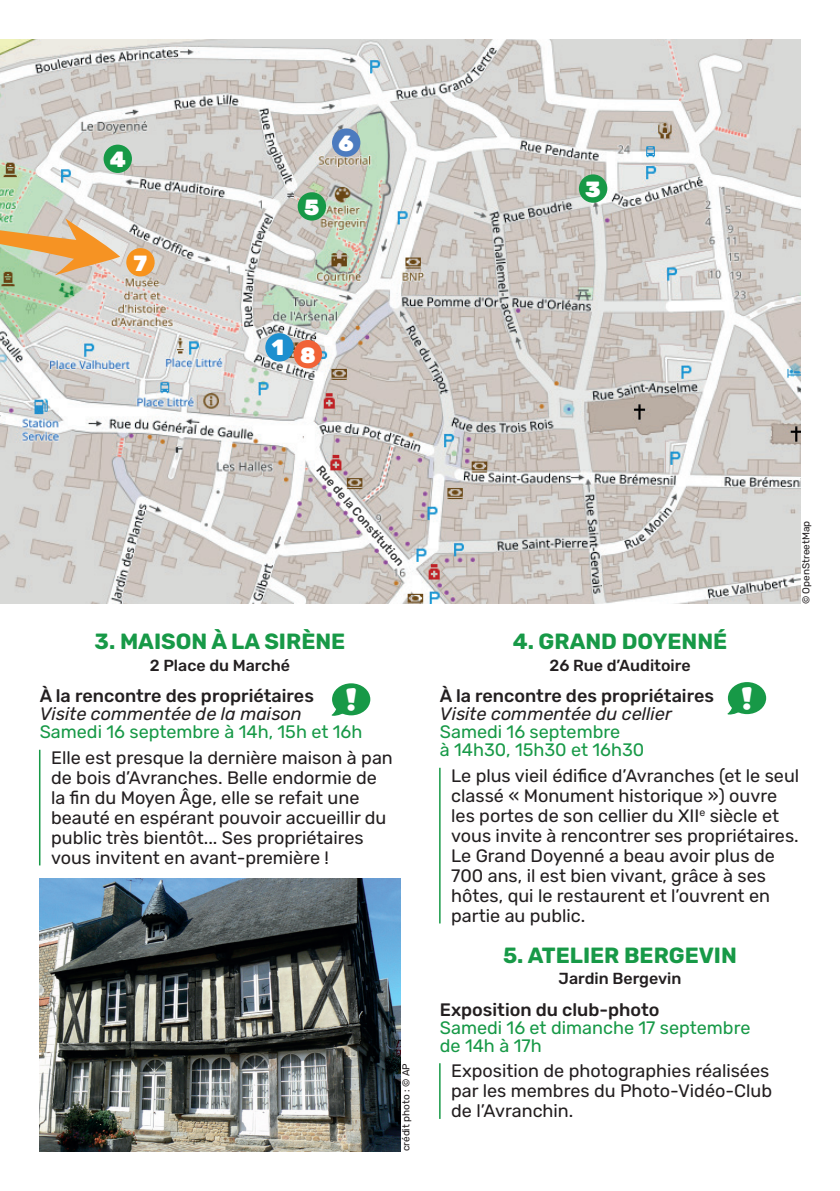
<style>
.page{position:relative;width:840px;height:1191px;background:#fff}
.page>*{position:absolute;margin:0;border:0;box-sizing:border-box;transform-origin:0 0}
.t1{font:30px "Ackbar";color:#fff}
.t2{font:700 22px "Rubik";color:#179947}
.t3{font:900 22px "Rubik";color:#fff}
.t4{font:18px/20px "Rubik";color:#231f20}
.t5{font:18px/18px "Rubik";color:#179947}
.t6{font:500 18px "Rubik";color:#231f20}
.t7{font:italic 18px "Rubik";color:#231f20}
.t8{font:500 16px "Rubik";color:#231f20}
.t9{font:500 12px "Rubik";color:#3e3e3f}
.t10{font:10px "Rubik";color:#231f20}
</style>
<div class="page">
<img style="left:0;top:40px;width:799px;height:563px">
<svg style="left:0;top:208px;width:120px;height:67px"></svg>
<hr style="left:39px;top:749px;width:1px;height:116px;background:#179947">
<hr style="left:439px;top:767px;width:1px;height:156px;background:#179947">
<hr style="left:439px;top:1063px;width:1px;height:56px;background:#179947">
<img style="left:40px;top:878px;width:360px;height:273px">
<div style="left:332px;top:128px;width:28px;height:29px;background:#4c7bbf;border-radius:50%"></div>
<div style="left:265px;top:333px;width:28px;height:28px;background:#1c8fcf;border-radius:50%"></div>
<div style="left:578px;top:174px;width:29px;height:29px;background:#179947;border-radius:50%"></div>
<div style="left:293px;top:340px;width:29px;height:28px;background:#f16236;border-radius:50%"></div>
<div style="left:126px;top:248px;width:28px;height:28px;background:#f7931d;border-radius:50%"></div>
<div style="left:297px;top:192px;width:29px;height:29px;background:#179947;border-radius:50%"></div>
<div style="left:103px;top:145px;width:29px;height:28px;background:#179947;border-radius:50%"></div>
<div style="left:332px;top:683px;width:38px;height:32px;background:#179947;border-radius:50%"></div>
<svg style="left:331px;top:696px;width:22px;height:20px"></svg>
<div style="left:727px;top:682px;width:38px;height:32px;background:#179947;border-radius:50%"></div>
<svg style="left:727px;top:695px;width:22px;height:20px"></svg>
<p class="t3" style="left:110px;top:147px;width:18px">4</p>
<p class="t3" style="left:133px;top:251px;width:15px">7</p>
<p class="t3" style="left:304px;top:195px;width:17px">5</p>
<p class="t3" style="left:338px;top:131px;width:17px">6</p>
<p class="t3" style="left:272px;top:335px;width:14px">1</p>
<p class="t3" style="left:300px;top:343px;width:17px">8</p>
<p class="t9" style="left:323px;top:463px;width:129px;rotate:49deg">Rue de la Constitution</p>
<p class="t3" style="left:585px;top:177px;width:17px">3</p>
<p class="t10" style="left:800px;top:604px;width:85px;rotate:-90deg">© OpenStreetMap</p>
<p class="t2" style="left:94px;top:629px;width:252px">3. MAISON À LA SIRÈNE</p>
<p class="t8" style="left:150px;top:656px;width:142px">2 Place du Marché</p>
<p class="t6" style="left:40px;top:686px;width:275px">À la rencontre des propriétaires</p>
<p class="t7" style="left:40px;top:704px;width:263px">Visite commentée de la maison</p>
<p class="t5" style="left:40px;top:723px;width:324px">Samedi 16 septembre à 14h, 15h et 16h</p>
<p class="t4" style="left:51px;top:748px;width:343px">Elle est presque la dernière maison à pan de bois d’Avranches. Belle endormie de la fin du Moyen Âge, elle se refait une beauté en espérant pouvoir accueillir du public très bientôt... Ses propriétaires vous invitent en avant-première !</p>
<p class="t2" style="left:512px;top:629px;width:216px">4. GRAND DOYENNÉ</p>
<p class="t8" style="left:549px;top:656px;width:143px">26 Rue d’Auditoire</p>
<p class="t6" style="left:439px;top:686px;width:275px">À la rencontre des propriétaires</p>
<p class="t7" style="left:439px;top:704px;width:233px">Visite commentée du cellier</p>
<p class="t5" style="left:439px;top:723px;width:206px">Samedi 16 septembre<br>à 14h30, 15h30 et 16h30</p>
<p class="t4" style="left:451px;top:766px;width:349px">Le plus vieil édifice d’Avranches (et le seul classé « Monument historique ») ouvre les portes de son cellier du XII<sup>e</sup> siècle et vous invite à rencontrer ses propriétaires.<br>Le Grand Doyenné a beau avoir plus de 700 ans, il est bien vivant, grâce à ses hôtes, qui le restaurent et l’ouvrent en partie au public.</p>
<p class="t2" style="left:503px;top:942px;width:235px">5. ATELIER BERGEVIN</p>
<p class="t8" style="left:558px;top:969px;width:124px">Jardin Bergevin</p>
<p class="t6" style="left:439px;top:999px;width:221px">Exposition du club-photo</p>
<p class="t5" style="left:439px;top:1018px;width:312px">Samedi 16 et dimanche 17 septembre de 14h à 17h</p>
<p class="t4" style="left:451px;top:1061px;width:322px">Exposition de photographies réalisées par les membres du Photo-Vidéo-Club de l’Avranchin.</p>
<h1 class="t1" style="left:345px;top:683px;width:13px">!</h1>
<h1 class="t1" style="left:740px;top:682px;width:13px">!</h1>
<p class="t10" style="left:400px;top:1151px;width:89px;rotate:-90deg">crédit photo : © AP</p>
</div>
